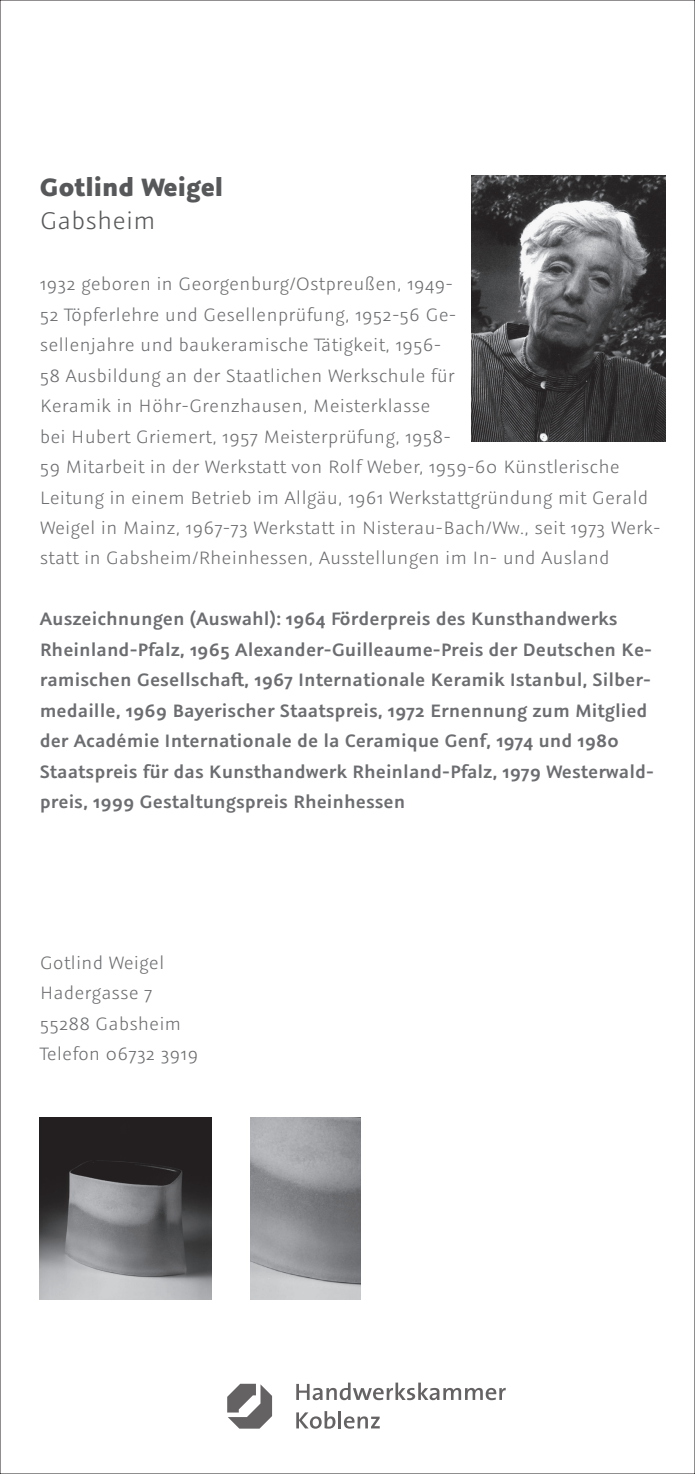
<style>
.page{position:relative;width:695px;height:1474px;background:#fff}
.page>*{position:absolute;margin:0;border:0;box-sizing:border-box;transform-origin:0 0}
.t1{font:700 28px "Graublau Sans";color:#57585a}
.t2{font:300 27.12px "Graublau Sans";color:#57585a}
.t3{font:300 20.12px/30.4px "Graublau Sans";color:#6c6d70}
.t4{font:600 20.12px/30.4px "Graublau Sans";color:#6c6d70}
</style>
<div class="page">
<img style="left:471px;top:176px;width:194px;height:266px">
<img style="left:40px;top:1117px;width:171px;height:182px">
<svg style="left:296px;top:1382px;width:209px;height:18px"></svg>
<svg style="left:296px;top:1411px;width:39px;height:17px"></svg>
<hr style="left:338px;top:1410px;width:3px;height:18px;background:#231f20">
<svg style="left:344px;top:1416px;width:35px;height:12px"></svg>
<svg style="left:227px;top:1383px;width:45px;height:45px"></svg>
<img style="left:251px;top:1117px;width:109px;height:182px">
<h1 class="t1" style="left:40px;top:170px;width:185px">Gotlind Weigel</h1>
<h2 class="t2" style="left:40px;top:204px;width:117px">Gabsheim</h2>
<p class="t3" style="left:40px;top:268px;width:622px">1932 geboren in Georgenburg/Ostpreußen, 1949-<br>52 Töpferlehre und Gesellenprüfung, 1952-56 Ge-<br>sellenjahre und baukeramische Tätigkeit, 1956-<br>58 Ausbildung an der Staatlichen Werkschule für<br>Keramik in Höhr-Grenzhausen, Meisterklasse<br>bei Hubert Griemert, 1957 Meisterprüfung, 1958-<br>59 Mitarbeit in der Werkstatt von Rolf Weber, 1959-60 Künstlerische Leitung in einem Betrieb im Allgäu, 1961 Werkstattgründung mit Gerald Weigel in Mainz, 1967-73 Werkstatt in Nisterau-Bach/Ww., seit 1973 Werk&shy;statt in Gabsheim/Rheinhessen, Ausstellungen im In- und Ausland</p>
<p class="t4" style="left:40px;top:603px;width:615px">Auszeichnungen (Auswahl): 1964 Förderpreis des Kunsthandwerks Rheinland-Pfalz, 1965 Alexander-Guilleaume-Preis der Deutschen Ke&shy;ramischen Gesellschaft, 1967 Internationale Keramik Istanbul, Silber&shy;medaille, 1969 Bayerischer Staatspreis, 1972 Ernennung zum Mitglied der Académie Internationale de la Ceramique Genf, 1974 und 1980<br>Staatspreis für das Kunsthandwerk Rheinland-Pfalz, 1979 Westerwald&shy;preis, 1999 Gestaltungspreis Rheinhessen</p>
<p class="t3" style="left:40px;top:946px;width:160px">Gotlind Weigel<br>Hadergasse 7<br>55288 Gabsheim<br>Telefon 06732 3919</p>
</div>
